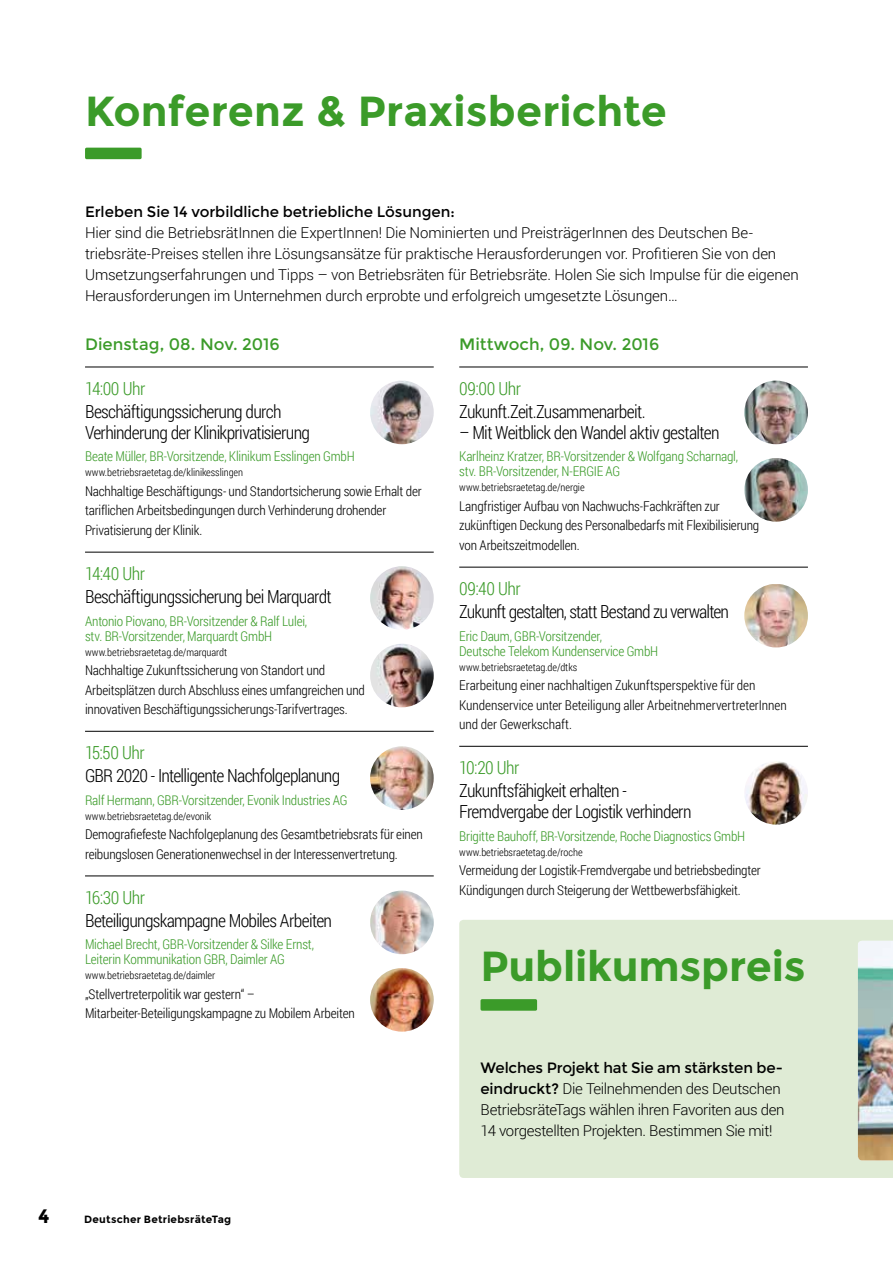
<style>
.page{position:relative;width:893px;height:1263px;background:#fff}
.page>*{position:absolute;margin:0;border:0;box-sizing:border-box;transform-origin:0 0}
.t1{font:700 42px "Montserrat";letter-spacing:-.005em;color:#3b9b29}
.t2{font:700 19.5px "Montserrat";color:#000}
.t3{font:300 18px/21px "Roboto Condensed";letter-spacing:-.04em;color:#000}
.t4{font:300 18px "Roboto Condensed";letter-spacing:-.025em;color:#3b9b29}
.t5{font:16.5px "Montserrat";color:#3b9b29}
.t6{font:300 15px/21px "Roboto";letter-spacing:-.01em;color:#000}
.t7{font:15px "Montserrat";letter-spacing:-.005em;color:#000}
.t8{font:300 13.5px/19.5px "Roboto Condensed";letter-spacing:-.015em;color:#000}
.t9{font:300 13.5px/15px "Roboto Condensed";letter-spacing:-.015em;color:#3b9b29}
.t10{font:300 10.5px "Roboto Condensed";letter-spacing:-.005em;color:#000}
.t11{font:700 10.5px "Montserrat";letter-spacing:.02em;color:#000}
.s1{font-family:"Montserrat";font-weight:400}
</style>
<div class="page">
<div style="left:85px;top:148px;width:57px;height:11px;background:#3b9b29;border-radius:2px"></div>
<div style="left:459px;top:920px;width:434px;height:258px;background:#dfebd5"></div>
<div style="left:480px;top:999px;width:57px;height:12px;background:#3b9b29;border-radius:2px"></div>
<img style="left:858px;top:941px;width:35px;height:219px">
<hr style="left:85px;top:367px;width:349px;height:1px;background:#000">
<hr style="left:85px;top:552px;width:349px;height:1px;background:#000">
<hr style="left:85px;top:731px;width:349px;height:1px;background:#000">
<hr style="left:85px;top:876px;width:349px;height:1px;background:#000">
<hr style="left:459px;top:367px;width:349px;height:1px;background:#000">
<hr style="left:459px;top:567px;width:349px;height:1px;background:#000">
<hr style="left:459px;top:746px;width:349px;height:1px;background:#000">
<img style="left:370px;top:381px;width:64px;height:63px;border-radius:32px">
<img style="left:744px;top:381px;width:64px;height:63px;border-radius:32px">
<img style="left:744px;top:458px;width:64px;height:64px;border-radius:32px">
<img style="left:744px;top:584px;width:64px;height:63px">
<img style="left:744px;top:761px;width:64px;height:64px;border-radius:32px">
<img style="left:370px;top:566px;width:64px;height:64px;border-radius:32px">
<img style="left:370px;top:644px;width:64px;height:63px;border-radius:32px">
<img style="left:370px;top:746px;width:64px;height:64px;border-radius:32px">
<img style="left:370px;top:890px;width:64px;height:64px;border-radius:32px">
<img style="left:370px;top:968px;width:64px;height:64px;border-radius:32px">
<h1 class="t1" style="left:85px;top:86px;width:583px">Konferenz &amp; Praxisberichte</h1>
<p class="t7" style="left:85px;top:203px;width:371px">Erleben Sie 14 vorbildliche betriebliche Lösungen:</p>
<p class="t6" style="left:85px;top:222px;width:715px">Hier sind die BetriebsrätInnen die ExpertInnen! Die Nominierten und PreisträgerInnen des Deutschen Be&shy;triebsräte-Preises stellen ihre Lösungsansätze für praktische Herausforderungen vor. Profitieren Sie von den Umsetzungserfahrungen und Tipps – von Betriebsräten für Betriebsräte. Holen Sie sich Impulse für die eigenen Herausforderungen im Unternehmen durch erprobte und erfolgreich umgesetzte Lösungen…</p>
<p class="t5" style="left:85px;top:334px;width:196px">Dienstag, 08. Nov. 2016</p>
<p class="t5" style="left:459px;top:334px;width:201px">Mittwoch, 09. Nov. 2016</p>
<h3 class="t4" style="left:85px;top:376px;width:62px">14:00 Uhr</h3>
<h3 class="t3" style="left:85px;top:400px;width:227px">Beschäftigungssicherung durch<br>Verhinderung der Klinikprivatisierung</h3>
<p class="t9" style="left:85px;top:449px;width:271px">Beate Müller, BR-Vorsitzende, Klinikum Esslingen GmbH</p>
<p class="t10" style="left:85px;top:465px;width:160px">www.betriebsraetetag.de/klinikesslingen</p>
<p class="t8" style="left:85px;top:481px;width:338px">Nachhaltige Beschäftigungs- und Standortsicherung sowie Erhalt der tariflichen Arbeitsbedingungen durch Verhinderung drohender<br>Privatisierung der Klinik.</p>
<h3 class="t4" style="left:85px;top:561px;width:62px">14:40 Uhr</h3>
<h3 class="t3" style="left:85px;top:586px;width:248px">Beschäftigungssicherung bei Marquardt</h3>
<p class="t9" style="left:85px;top:613px;width:224px">Antonio Piovano, BR-Vorsitzender &amp; Ralf Lulei, stv. BR-Vorsitzender, Marquardt GmbH</p>
<p class="t10" style="left:85px;top:645px;width:144px">www.betriebsraetetag.de/marquardt</p>
<p class="t8" style="left:85px;top:660px;width:281px">Nachhaltige Zukunftssicherung von Standort und<br>Arbeitsplätzen durch Abschluss eines umfangreichen und innovativen Beschäftigungssicherungs-Tarifvertrages.</p>
<h3 class="t4" style="left:85px;top:740px;width:61px">15:50 Uhr</h3>
<h3 class="t3" style="left:85px;top:765px;width:257px">GBR 2020 - Intelligente Nachfolgeplanung</h3>
<p class="t9" style="left:85px;top:792px;width:264px">Ralf Hermann, GBR-Vorsitzender, Evonik Industries AG</p>
<p class="t10" style="left:85px;top:809px;width:128px">www.betriebsraetetag.de/evonik</p>
<p class="t8" style="left:85px;top:824px;width:339px">Demografiefeste Nachfolgeplanung des Gesamtbetriebsrats für einen reibungslosen Generationenwechsel in der Interessenvertretung.</p>
<h3 class="t4" style="left:85px;top:885px;width:62px">16:30 Uhr</h3>
<h3 class="t3" style="left:85px;top:909px;width:249px">Beteiligungskampagne Mobiles Arbeiten</h3>
<p class="t9" style="left:85px;top:937px;width:231px">Michael Brecht, GBR-Vorsitzender &amp; Silke Ernst,<br>Leiterin Kommunikation GBR, Daimler AG</p>
<p class="t10" style="left:85px;top:968px;width:132px">www.betriebsraetetag.de/daimler</p>
<p class="t8" style="left:85px;top:984px;width:271px">„Stellvertreterpolitik war gestern“ –<br>Mitarbeiter-Beteiligungskampagne zu Mobilem Arbeiten</p>
<h2 class="t2" style="left:38px;top:1205px;width:13px">4</h2>
<p class="t11" style="left:84px;top:1213px;width:148px">Deutscher BetriebsräteTag</p>
<h3 class="t4" style="left:459px;top:376px;width:63px">09:00 Uhr</h3>
<h3 class="t3" style="left:459px;top:400px;width:188px">Zukunft.Zeit.Zusammenarbeit.</h3>
<h3 class="t3" style="left:459px;top:421px;width:262px">– Mit Weitblick den Wandel aktiv gestalten</h3>
<p class="t9" style="left:459px;top:449px;width:280px">Karlheinz Kratzer, BR-Vorsitzender &amp; Wolfgang Scharnagl, stv. BR-Vorsitzender, N-ERGIE AG</p>
<p class="t10" style="left:459px;top:480px;width:127px">www.betriebsraetetag.de/nergie</p>
<p class="t8" style="left:459px;top:496px;width:302px">Langfristiger Aufbau von Nachwuchs-Fachkräften zur zukünftigen Deckung des Personalbedarfs mit Flexibilisierung von Arbeitszeitmodellen.</p>
<h3 class="t4" style="left:459px;top:576px;width:63px">09:40 Uhr</h3>
<h3 class="t3" style="left:459px;top:601px;width:271px">Zukunft gestalten, statt Bestand zu verwalten</h3>
<p class="t9" style="left:459px;top:628px;width:201px">Eric Daum, GBR-Vorsitzender,<br>Deutsche Telekom Kundenservice GmbH</p>
<p class="t10" style="left:459px;top:660px;width:119px">www.betriebsraetetag.de/dtks</p>
<p class="t8" style="left:459px;top:675px;width:329px">Erarbeitung einer nachhaltigen Zukunftsperspektive für den<br>Kundenservice unter Beteiligung aller ArbeitnehmervertreterInnen und der Gewerkschaft.</p>
<h3 class="t4" style="left:459px;top:755px;width:62px">10:20 Uhr</h3>
<h3 class="t3" style="left:459px;top:780px;width:234px">Zukunftsfähigkeit erhalten -<br>Fremdvergabe der Logistik verhindern</h3>
<p class="t9" style="left:459px;top:828px;width:288px">Brigitte Bauhoff, BR-Vorsitzende, Roche Diagnostics GmbH</p>
<p class="t10" style="left:459px;top:845px;width:125px">www.betriebsraetetag.de/roche</p>
<p class="t8" style="left:459px;top:860px;width:303px">Vermeidung der Logistik-Fremdvergabe und betriebsbedingter<br>Kündigungen durch Steigerung der Wettbewerbsfähigkeit.</p>
<h1 class="t1" style="left:480px;top:942px;width:326px">Publikumspreis</h1>
<p class="t7" style="left:480px;top:1059px;width:304px">Welches Projekt hat Sie am stärksten be-</p>
<p class="t6" style="left:480px;top:1078px;width:306px"><span class="s1">eindruckt?</span> Die Teilnehmenden des Deutschen<br>BetriebsräteTags wählen ihren Favoriten aus den<br>14 vorgestellten Projekten. Bestimmen Sie mit!</p>
</div>
